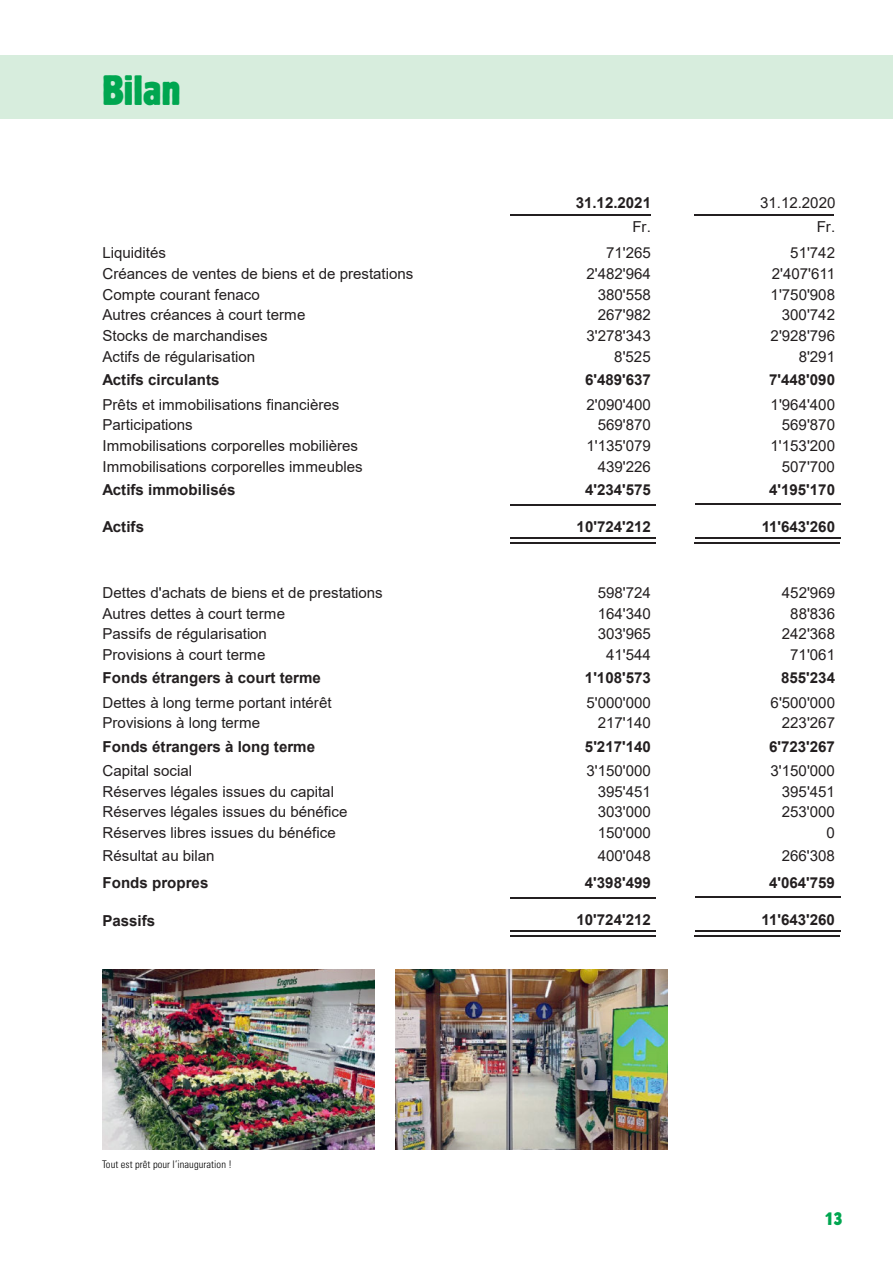
<style>
.page{position:relative;width:893px;height:1263px;background:#fff}
.page>*{position:absolute;margin:0;border:0;box-sizing:border-box;transform-origin:0 0}
.t1{font:condensed 42px "Block Pro";color:#00a650}
.t2{font:condensed 18px "Block Pro";color:#00a650}
.t3{font:15.15px "Arial";color:#231f20}
.t4{font:700 15.15px "Arial";color:#231f20}
.t5{font:300 condensed 10.5px "Univers LT Std";letter-spacing:.005em;color:#000}
</style>
<div class="page">
<hr style="left:510px;top:214px;width:140px;height:2px;background:#231f20">
<hr style="left:695px;top:214px;width:139px;height:2px;background:#231f20">
<hr style="left:511px;top:504px;width:145px;height:2px;background:#231f20">
<hr style="left:511px;top:897px;width:145px;height:2px;background:#231f20">
<hr style="left:695px;top:503px;width:145px;height:2px;background:#231f20">
<hr style="left:695px;top:896px;width:145px;height:2px;background:#231f20">
<hr style="left:510px;top:537px;width:146px;height:2px;background:#231f20">
<hr style="left:510px;top:931px;width:146px;height:1px;background:#231f20">
<hr style="left:510px;top:542px;width:145px;height:2px;background:#231f20">
<hr style="left:510px;top:935px;width:145px;height:2px;background:#231f20">
<hr style="left:695px;top:537px;width:145px;height:2px;background:#231f20">
<hr style="left:695px;top:931px;width:145px;height:1px;background:#231f20">
<hr style="left:694px;top:542px;width:146px;height:2px;background:#231f20">
<hr style="left:694px;top:935px;width:146px;height:2px;background:#231f20">
<img style="left:102px;top:970px;width:272px;height:179px">
<img style="left:395px;top:970px;width:273px;height:179px">
<div style="left:0;top:55px;width:893px;height:64px;background:#d7eddd"></div>
<h1 class="t1" style="left:102px;top:63px;width:80px">Bilan</h1>
<p class="t4" style="left:576px;top:192px;width:77px">31.12.2021</p>
<p class="t3" style="left:760px;top:192px;width:77px">31.12.2020</p>
<p class="t3" style="left:632px;top:217px;width:20px">Fr.</p>
<p class="t3" style="left:817px;top:217px;width:20px">Fr.</p>
<p class="t3" style="left:103px;top:242px;width:65px">Liquidités</p>
<p class="t3" style="left:606px;top:242px;width:46px">71'265</p>
<p class="t3" style="left:790px;top:242px;width:46px">51'742</p>
<p class="t3" style="left:103px;top:263px;width:312px">Créances de ventes de biens et de prestations</p>
<p class="t3" style="left:586px;top:263px;width:66px">2'482'964</p>
<p class="t3" style="left:772px;top:263px;width:65px">2'407'611</p>
<p class="t3" style="left:103px;top:284px;width:159px">Compte courant fenaco</p>
<p class="t3" style="left:598px;top:284px;width:55px">380'558</p>
<p class="t3" style="left:771px;top:284px;width:66px">1'750'908</p>
<p class="t3" style="left:103px;top:305px;width:204px">Autres créances à court terme</p>
<p class="t3" style="left:598px;top:305px;width:55px">267'982</p>
<p class="t3" style="left:782px;top:305px;width:55px">300'742</p>
<p class="t3" style="left:103px;top:326px;width:167px">Stocks de marchandises</p>
<p class="t3" style="left:586px;top:326px;width:66px">3'278'343</p>
<p class="t3" style="left:771px;top:326px;width:66px">2'928'796</p>
<p class="t3" style="left:103px;top:346px;width:154px">Actifs de régularisation</p>
<p class="t3" style="left:614px;top:346px;width:38px">8'525</p>
<p class="t3" style="left:799px;top:346px;width:38px">8'291</p>
<p class="t4" style="left:103px;top:369px;width:119px">Actifs circulants</p>
<p class="t4" style="left:585px;top:369px;width:67px">6'489'637</p>
<p class="t4" style="left:769px;top:369px;width:67px">7'448'090</p>
<p class="t3" style="left:103px;top:394px;width:238px">Prêts et immobilisations financières</p>
<p class="t3" style="left:586px;top:394px;width:66px">2'090'400</p>
<p class="t3" style="left:771px;top:394px;width:66px">1'964'400</p>
<p class="t3" style="left:103px;top:414px;width:92px">Participations</p>
<p class="t3" style="left:598px;top:414px;width:55px">569'870</p>
<p class="t3" style="left:782px;top:414px;width:55px">569'870</p>
<p class="t3" style="left:103px;top:435px;width:257px">Immobilisations corporelles mobilières</p>
<p class="t3" style="left:586px;top:435px;width:66px">1'135'079</p>
<p class="t3" style="left:771px;top:435px;width:66px">1'153'200</p>
<p class="t3" style="left:103px;top:456px;width:262px">Immobilisations corporelles immeubles</p>
<p class="t3" style="left:598px;top:456px;width:55px">439'226</p>
<p class="t3" style="left:782px;top:456px;width:55px">507'700</p>
<p class="t4" style="left:103px;top:479px;width:135px">Actifs immobilisés</p>
<p class="t4" style="left:585px;top:479px;width:67px">4'234'575</p>
<p class="t4" style="left:769px;top:479px;width:67px">4'195'170</p>
<p class="t4" style="left:103px;top:516px;width:43px">Actifs</p>
<p class="t4" style="left:577px;top:516px;width:76px">10'724'212</p>
<p class="t4" style="left:762px;top:516px;width:75px">11'643'260</p>
<p class="t3" style="left:103px;top:582px;width:282px">Dettes d'achats de biens et de prestations</p>
<p class="t3" style="left:598px;top:582px;width:55px">598'724</p>
<p class="t3" style="left:782px;top:582px;width:55px">452'969</p>
<p class="t3" style="left:103px;top:603px;width:184px">Autres dettes à court terme</p>
<p class="t3" style="left:598px;top:603px;width:55px">164'340</p>
<p class="t3" style="left:790px;top:603px;width:46px">88'836</p>
<p class="t3" style="left:103px;top:624px;width:166px">Passifs de régularisation</p>
<p class="t3" style="left:598px;top:624px;width:55px">303'965</p>
<p class="t3" style="left:782px;top:624px;width:55px">242'368</p>
<p class="t3" style="left:103px;top:645px;width:165px">Provisions à court terme</p>
<p class="t3" style="left:606px;top:645px;width:46px">41'544</p>
<p class="t3" style="left:790px;top:645px;width:46px">71'061</p>
<p class="t4" style="left:103px;top:667px;width:220px">Fonds étrangers à court terme</p>
<p class="t4" style="left:585px;top:667px;width:67px">1'108'573</p>
<p class="t4" style="left:781px;top:667px;width:55px">855'234</p>
<p class="t3" style="left:103px;top:692px;width:231px">Dettes à long terme portant intérêt</p>
<p class="t3" style="left:586px;top:692px;width:66px">5'000'000</p>
<p class="t3" style="left:771px;top:692px;width:66px">6'500'000</p>
<p class="t3" style="left:103px;top:713px;width:159px">Provisions à long terme</p>
<p class="t3" style="left:598px;top:713px;width:55px">217'140</p>
<p class="t3" style="left:782px;top:713px;width:55px">223'267</p>
<p class="t4" style="left:103px;top:735px;width:214px">Fonds étrangers à long terme</p>
<p class="t4" style="left:585px;top:735px;width:67px">5'217'140</p>
<p class="t4" style="left:769px;top:735px;width:67px">6'723'267</p>
<p class="t3" style="left:102px;top:760px;width:91px">Capital social</p>
<p class="t3" style="left:586px;top:760px;width:66px">3'150'000</p>
<p class="t3" style="left:771px;top:760px;width:66px">3'150'000</p>
<p class="t3" style="left:102px;top:781px;width:233px">Réserves légales issues du capital</p>
<p class="t3" style="left:598px;top:781px;width:55px">395'451</p>
<p class="t3" style="left:782px;top:781px;width:55px">395'451</p>
<p class="t3" style="left:102px;top:802px;width:247px">Réserves légales issues du bénéfice</p>
<p class="t3" style="left:598px;top:802px;width:55px">303'000</p>
<p class="t3" style="left:782px;top:802px;width:55px">253'000</p>
<p class="t3" style="left:102px;top:822px;width:235px">Réserves libres issues du bénéfice</p>
<p class="t3" style="left:598px;top:822px;width:55px">150'000</p>
<p class="t3" style="left:827px;top:822px;width:10px">0</p>
<p class="t3" style="left:102px;top:845px;width:114px">Résultat au bilan</p>
<p class="t3" style="left:598px;top:845px;width:55px">400'048</p>
<p class="t3" style="left:782px;top:845px;width:55px">266'308</p>
<p class="t4" style="left:102px;top:872px;width:107px">Fonds propres</p>
<p class="t4" style="left:585px;top:872px;width:67px">4'398'499</p>
<p class="t4" style="left:769px;top:872px;width:67px">4'064'759</p>
<p class="t4" style="left:102px;top:909px;width:54px">Passifs</p>
<p class="t4" style="left:577px;top:909px;width:76px">10'724'212</p>
<p class="t4" style="left:762px;top:909px;width:75px">11'643'260</p>
<p class="t5" style="left:102px;top:1158px;width:131px">Tout est prêt pour l’inauguration !</p>
<p class="t2" style="left:824px;top:1207px;width:19px">13</p>
</div>
